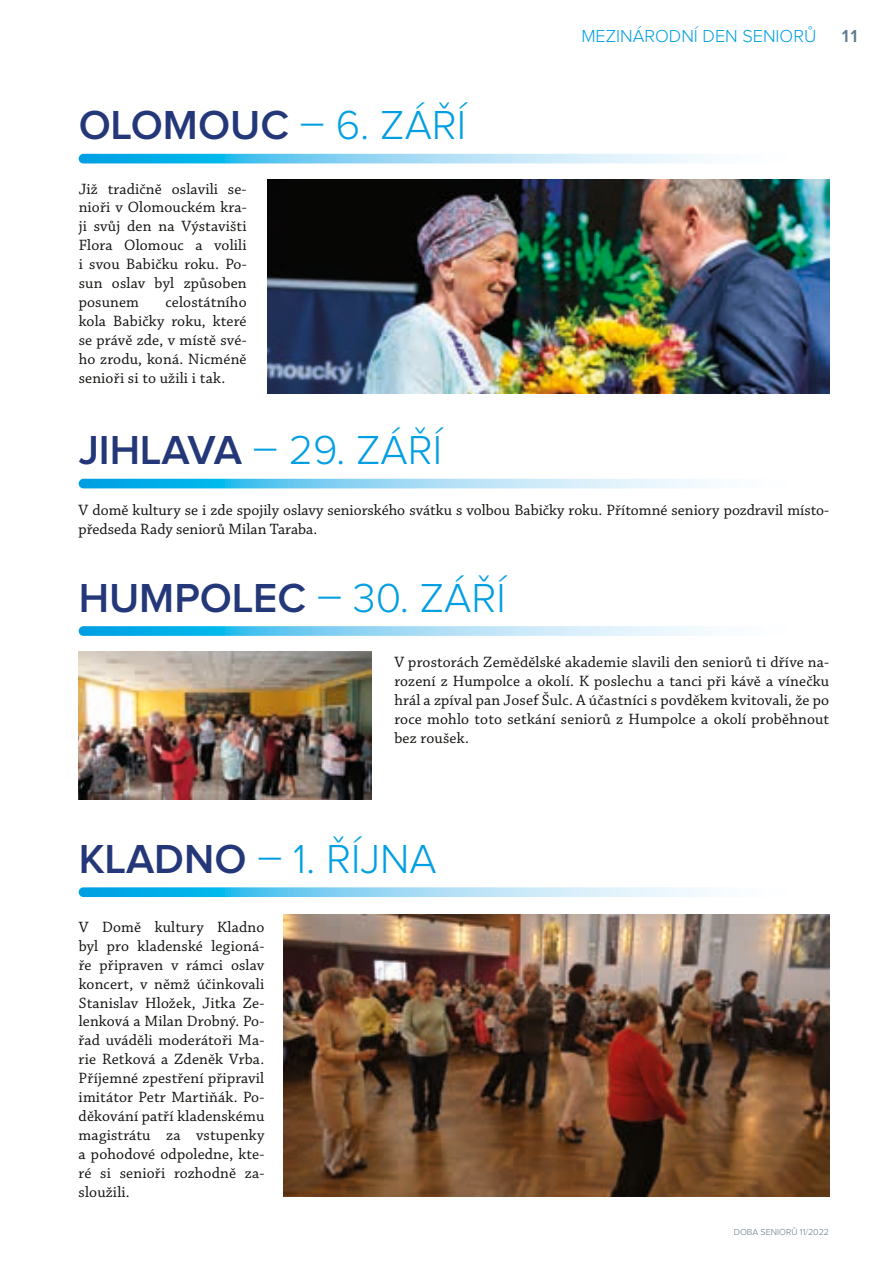
<style>
.page{position:relative;width:893px;height:1263px;background:#fff}
.page>*{position:absolute;margin:0;border:0;box-sizing:border-box;transform-origin:0 0}
.t1{font:600 42px "Proxima Nova";color:#243879}
.t2{font:300 42px "Proxima Nova";color:#009fe2}
.t3{font:300 18px "Proxima Nova";color:#009fe2}
.t4{font:600 18px "Proxima Nova";color:#5e7a8b}
.t5{font:15.75px/18.9px "Chaparral Pro";letter-spacing:.01em;color:#121310;text-align:justify}
.t6{font:300 9px "Proxima Nova";color:#5e7a8b}
.s1{font-weight:300;color:#009fe2}
.s2{font-weight:600;color:#243879}
</style>
<div class="page">
<svg style="left:79px;top:154px;width:632px;height:9px;background:#84d3f3"></svg>
<svg style="left:79px;top:626px;width:632px;height:10px;background:#88d5f3"></svg>
<svg style="left:79px;top:887px;width:632px;height:10px;background:#89d5f3"></svg>
<svg style="left:79px;top:479px;width:632px;height:9px;background:#84d3f3"></svg>
<img style="left:268px;top:179px;width:561px;height:214px">
<img style="left:79px;top:652px;width:293px;height:147px">
<img style="left:283px;top:914px;width:546px;height:283px">
<p class="t3" style="left:581px;top:28px;width:237px">MEZINÁRODNÍ DEN SENIORŮ</p>
<p class="t4" style="left:840px;top:28px;width:21px">11</p>
<h1 class="t1" style="left:79px;top:106px;width:389px">OLOMOUC <span class="s1">– 6. ZÁŘÍ</span></h1>
<p class="t5" style="left:79px;top:180px;width:169px">Již tradičně oslavili se&shy;nioři v Olomouckém kra&shy;ji svůj den na Výstavišti Flora Olomouc a volili i svou Babičku roku. Po&shy;sun oslav byl způsoben posunem</p>
<p class="t5" style="left:79px;top:293px;width:169px;text-indent:87px">celostátního kola Babičky roku, které se právě zde, v místě své&shy;ho zrodu, koná. Nicméně senioři si to užili i tak.</p>
<h1 class="t2" style="left:79px;top:431px;width:365px"><span class="s2">JIHLAVA</span> – 29. ZÁŘÍ</h1>
<p class="t5" style="left:79px;top:502px;width:752px">V domě kultury se i zde spojily oslavy seniorského svátku s volbou Babičky roku. Přítomné seniory pozdravil místo&shy;předseda Rady seniorů Milan Taraba.</p>
<h1 class="t1" style="left:79px;top:579px;width:429px">HUMPOLEC <span class="s1">– 30. ZÁŘÍ</span></h1>
<p class="t5" style="left:394px;top:653px;width:436px">V prostorách Zemědělské akademie slavili den seniorů ti dříve na&shy;rození z Humpolce a okolí. K poslechu a tanci při kávě a vínečku hrál a zpíval pan Josef Šulc. A účastníci s povděkem kvitovali, že po roce mohlo toto setkání seniorů z Humpolce a okolí proběhnout bez roušek.</p>
<h1 class="t2" style="left:79px;top:840px;width:354px"><span class="s2">KLADNO</span> – 1. ŘÍJ NA</h1>
<p class="t5" style="left:79px;top:918px;width:187px">V Domě kultury Kladno byl pro kladenské legioná&shy;ře připraven v rámci oslav koncert, v němž účinkovali Stanislav Hložek, Jitka Ze&shy;lenková a Milan Drobný. Po&shy;řad uváděli moderátoři Ma&shy;rie Retková a Zdeněk Vrba.<br>Příjemné zpestření připravil imitátor Petr Martiňák. Po&shy;děkování patří kladenskému magistrátu za vstupenky a pohodové odpoledne, kte&shy;ré si senioři rozhodně za&shy;sloužili.</p>
<p class="t6" style="left:734px;top:1227px;width:97px">DOBA SENIORŮ 11/2022</p>
</div>
